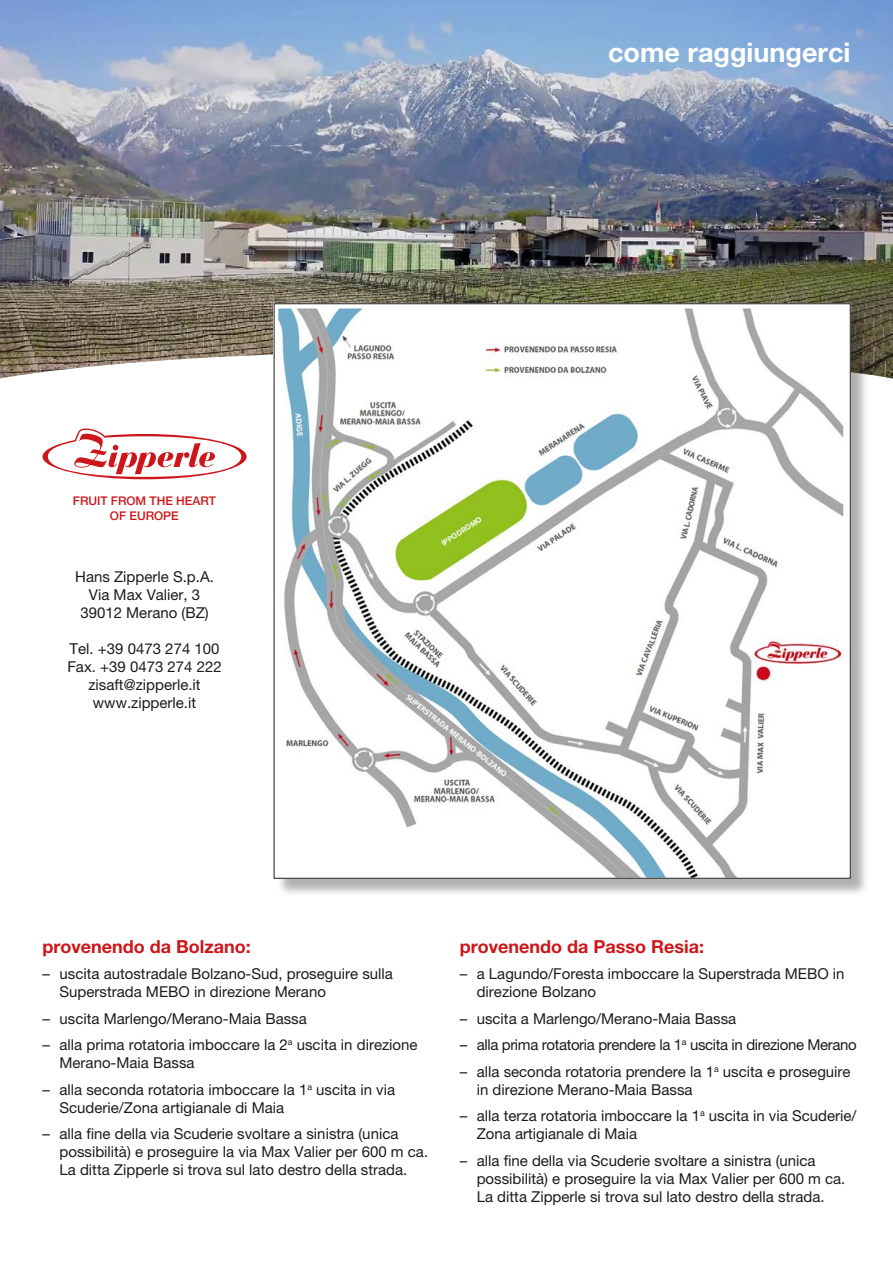
<style>
.page{position:relative;width:893px;height:1263px;background:#fff}
.page>*{position:absolute;margin:0;border:0;box-sizing:border-box;transform-origin:0 0}
.t1{font:700 27px "Helvetica Neue LT Pro";color:#fff}
.t2{font:700 18px "Helvetica Neue LT Pro";color:#cd1619}
.t3{font:15px/18px "Helvetica Neue LT Pro";color:#1c1c1b}
.t4{font:15px "Helvetica Neue LT Pro";letter-spacing:-.025em;color:#1c1c1b}
.t5{font:500 12px/14.4px "Helvetica Neue LT Pro";color:#cd1619;text-align:center}
</style>
<div class="page">
<img style="left:0;top:0;width:893px;height:351px">
<svg style="left:0;top:351px;width:893px;height:121px"></svg>
<div style="left:276px;top:306px;width:593px;height:591px;background:#1c1c1b;opacity:.35"></div>
<img style="left:276px;top:306px;width:572px;height:570px">
<svg style="left:43px;top:424px;width:204px;height:55px"></svg>
<h1 class="t1" style="left:608px;top:35px;width:244px">come raggiungerci</h1>
<p class="t5" style="left:73px;top:494px;width:144px">FRUIT FROM THE HEART<br>OF EUROPE</p>
<p class="t3" style="left:75px;top:567px;width:140px;text-align:center">Hans Zipperle S.p.A.<br>Via Max Valier, 3<br>39012 Merano (BZ)</p>
<p class="t3" style="left:67px;top:639px;width:156px;text-align:center">Tel. +39 0473 274 100<br>Fax. +39 0473 274 222 zisaft@zipperle.it www.zipperle.it</p>
<p class="t2" style="left:43px;top:935px;width:210px">provenendo da Bolzano:</p>
<p class="t3" style="left:60px;top:965px;width:335px;text-indent:-17px">– uscita autostradale Bolzano-Sud, proseguire sulla<br>Superstrada MEBO in direzione Merano</p>
<p class="t3" style="left:43px;top:1009px;width:266px">– uscita Marlengo/Merano-Maia Bassa</p>
<p class="t3" style="left:60px;top:1036px;width:360px;text-indent:-17px">– alla prima rotatoria imboccare la 2<sup>a</sup> uscita in direzione<br>Merano-Maia Bassa</p>
<p class="t3" style="left:60px;top:1080px;width:337px;text-indent:-17px">– alla seconda rotatoria imboccare la 1<sup>a</sup> uscita in via<br>Scuderie/Zona artigianale di Maia</p>
<p class="t3" style="left:60px;top:1125px;width:370px;text-indent:-17px">– alla fine della via Scuderie svoltare a sinistra (unica possibilità) e proseguire la via Max Valier per 600 m ca.<br>La ditta Zipperle si trova sul lato destro della strada.</p>
<p class="t2" style="left:460px;top:935px;width:246px">provenendo da Passo Resia:</p>
<p class="t3" style="left:477px;top:965px;width:369px;text-indent:-17px">– a Lagundo/Foresta imboccare la Superstrada MEBO in direzione Bolzano</p>
<p class="t3" style="left:460px;top:1009px;width:278px">– uscita a Marlengo/Merano-Maia Bassa</p>
<p class="t4" style="left:460px;top:1036px;width:399px">– alla prima rotatoria prendere la 1<sup>a</sup> uscita in direzione Merano</p>
<p class="t3" style="left:477px;top:1062px;width:375px;text-indent:-17px">– alla seconda rotatoria prendere la 1<sup>a</sup> uscita e proseguire in direzione Merano-Maia Bassa</p>
<p class="t3" style="left:477px;top:1107px;width:381px;text-indent:-17px">– alla terza rotatoria imboccare la 1<sup>a</sup> uscita in via Scuderie/<br>Zona artigianale di Maia</p>
<p class="t3" style="left:477px;top:1151px;width:370px;text-indent:-17px">– alla fine della via Scuderie svoltare a sinistra (unica possibilità) e proseguire la via Max Valier per 600 m ca.<br>La ditta Zipperle si trova sul lato destro della strada.</p>
</div>
